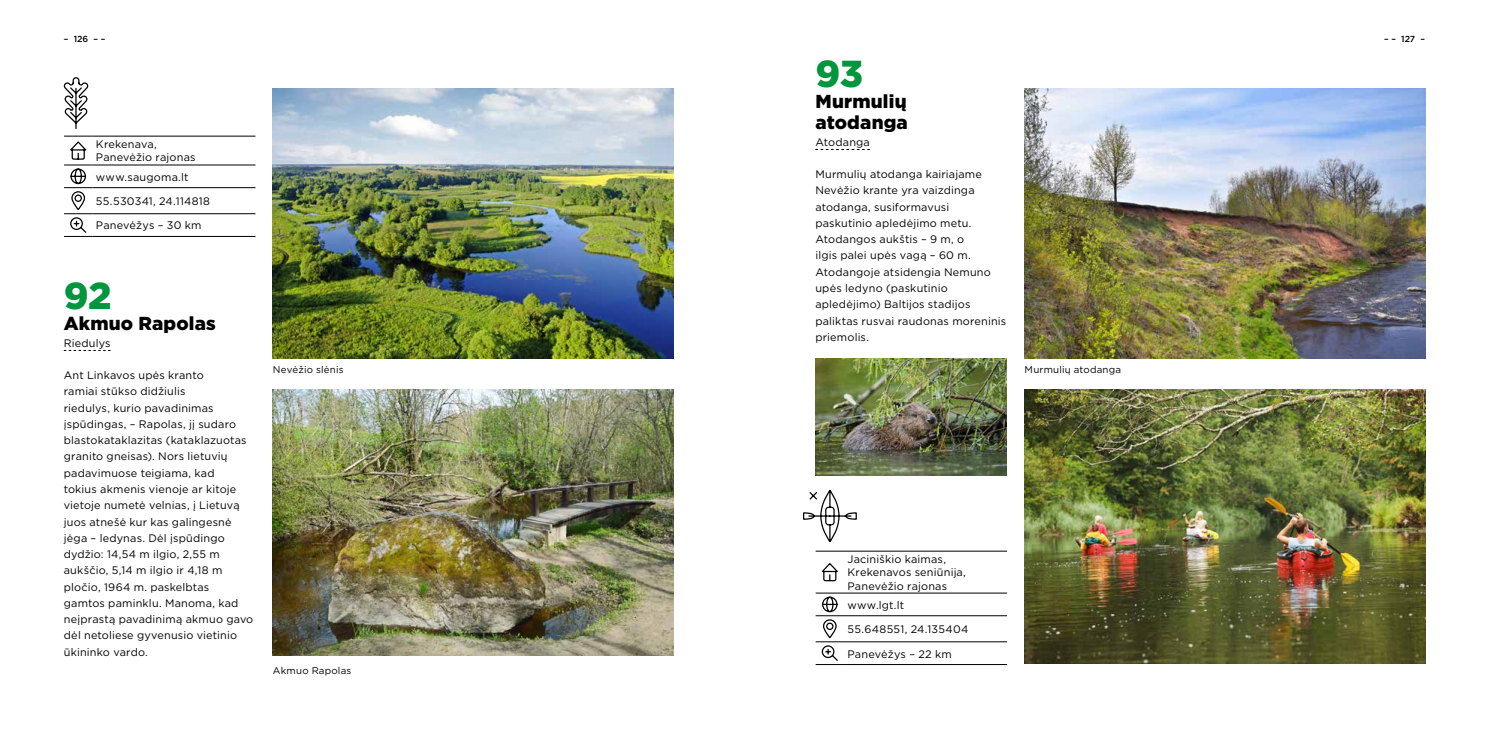
<style>
.page{position:relative;width:1489px;height:745px;background:#fff}
.page>*{position:absolute;margin:0;border:0;box-sizing:border-box;transform-origin:0 0}
.t1{font:900 37.5px "Gotham";color:#00963e}
.t2{font:900 18.75px/21.2px "Gotham";letter-spacing:.01em;color:#000}
.t3{font:10.88px/16.2px "Gotham";letter-spacing:.015em;color:#000}
.t4{font:9.75px "Gotham";letter-spacing:.02em;color:#000}
.t5{font:500 8.75px "Gotham";color:#000}
</style>
<div class="page">
<img style="left:1024px;top:89px;width:400px;height:269px">
<svg style="left:815px;top:149px;width:54px;height:1px"></svg>
<svg style="left:815px;top:550px;width:29px;height:1px"></svg>
<hr style="left:844px;top:550px;width:163px;height:1px;background:#000">
<hr style="left:844px;top:592px;width:163px;height:1px;background:#000">
<hr style="left:844px;top:615px;width:163px;height:1px;background:#000">
<hr style="left:844px;top:641px;width:163px;height:1px;background:#000">
<hr style="left:844px;top:663px;width:163px;height:1px;background:#000">
<svg style="left:821px;top:563px;width:17px;height:18px"></svg>
<svg style="left:815px;top:592px;width:29px;height:69px"></svg>
<svg style="left:803px;top:490px;width:54px;height:52px"></svg>
<img style="left:815px;top:358px;width:191px;height:117px">
<img style="left:273px;top:89px;width:400px;height:269px">
<svg style="left:64px;top:350px;width:46px;height:1px"></svg>
<hr style="left:92px;top:136px;width:163px;height:1px;background:#000">
<hr style="left:92px;top:164px;width:163px;height:1px;background:#000">
<hr style="left:92px;top:187px;width:163px;height:1px;background:#000">
<hr style="left:92px;top:213px;width:163px;height:1px;background:#000">
<hr style="left:92px;top:236px;width:163px;height:1px;background:#000">
<svg style="left:64px;top:136px;width:28px;height:101px"></svg>
<svg style="left:63px;top:77px;width:26px;height:52px"></svg>
<img style="left:273px;top:389px;width:400px;height:266px">
<img style="left:1024px;top:389px;width:400px;height:274px">
<p class="t5" style="left:64px;top:34px;width:43px">– 126 – –</p>
<p class="t5" style="left:1383px;top:34px;width:43px">– – 127 –</p>
<h1 class="t1" style="left:815px;top:48px;width:49px">93</h1>
<h2 class="t2" style="left:815px;top:90px;width:94px">Murmulių atodanga</h2>
<p class="t3" style="left:815px;top:133px;width:56px">Atodanga</p>
<p class="t3" style="left:815px;top:166px;width:192px">Murmulių atodanga kairiajame<br>Nevėžio krante yra vaizdinga atodanga, susiformavusi paskutinio apledėjimo metu.<br>Atodangos aukštis – 9 m, o<br>ilgis palei upės vagą – 60 m.<br>Atodangoje atsidengia Nemuno upės ledyno (paskutinio apledėjimo) Baltijos stadijos paliktas rusvai raudonas moreninis priemolis.</p>
<p class="t3" style="left:96px;top:138px;width:101px;line-height:13px">Krekenava,<br>Panevėžio rajonas</p>
<p class="t3" style="left:96px;top:168px;width:94px">www.saugoma.lt</p>
<p class="t3" style="left:96px;top:193px;width:115px">55.530341, 24.114818</p>
<p class="t3" style="left:96px;top:217px;width:107px">Panevėžys – 30 km</p>
<h1 class="t1" style="left:64px;top:270px;width:49px">92</h1>
<h2 class="t2" style="left:64px;top:312px;width:153px">Akmuo Rapolas</h2>
<p class="t3" style="left:64px;top:334px;width:48px">Riedulys</p>
<p class="t3" style="left:64px;top:366px;width:191px">Ant Linkavos upės kranto<br>ramiai stūkso didžiulis<br>riedulys, kurio pavadinimas įspūdingas, – Rapolas, jį sudaro blastokataklazitas (kataklazuotas granito gneisas). Nors lietuvių padavimuose teigiama, kad<br>tokius akmenis vienoje ar kitoje vietoje numetė velnias, į Lietuvą juos atnešė kur kas galingesnė jėga – ledynas. Dėl įspūdingo dydžio: 14,54 m ilgio, 2,55 m aukščio, 5,14 m ilgio ir 4,18 m pločio, 1964 m. paskelbtas<br>gamtos paminklu. Manoma, kad neįprastą pavadinimą akmuo gavo dėl netoliese gyvenusio vietinio ūkininko vardo.</p>
<p class="t4" style="left:273px;top:363px;width:72px">Nevėžio slėnis</p>
<p class="t4" style="left:1024px;top:363px;width:98px">Murmulių atodanga</p>
<p class="t3" style="left:847px;top:552px;width:120px;line-height:13px">Jaciniškio kaimas,<br>Krekenavos seniūnija,<br>Panevėžio rajonas</p>
<p class="t3" style="left:847px;top:596px;width:58px">www.lgt.lt</p>
<p class="t3" style="left:847px;top:620px;width:122px">55.648551, 24.135404</p>
<p class="t3" style="left:847px;top:645px;width:106px">Panevėžys – 22 km</p>
<p class="t4" style="left:273px;top:663px;width:80px">Akmuo Rapolas</p>
</div>
